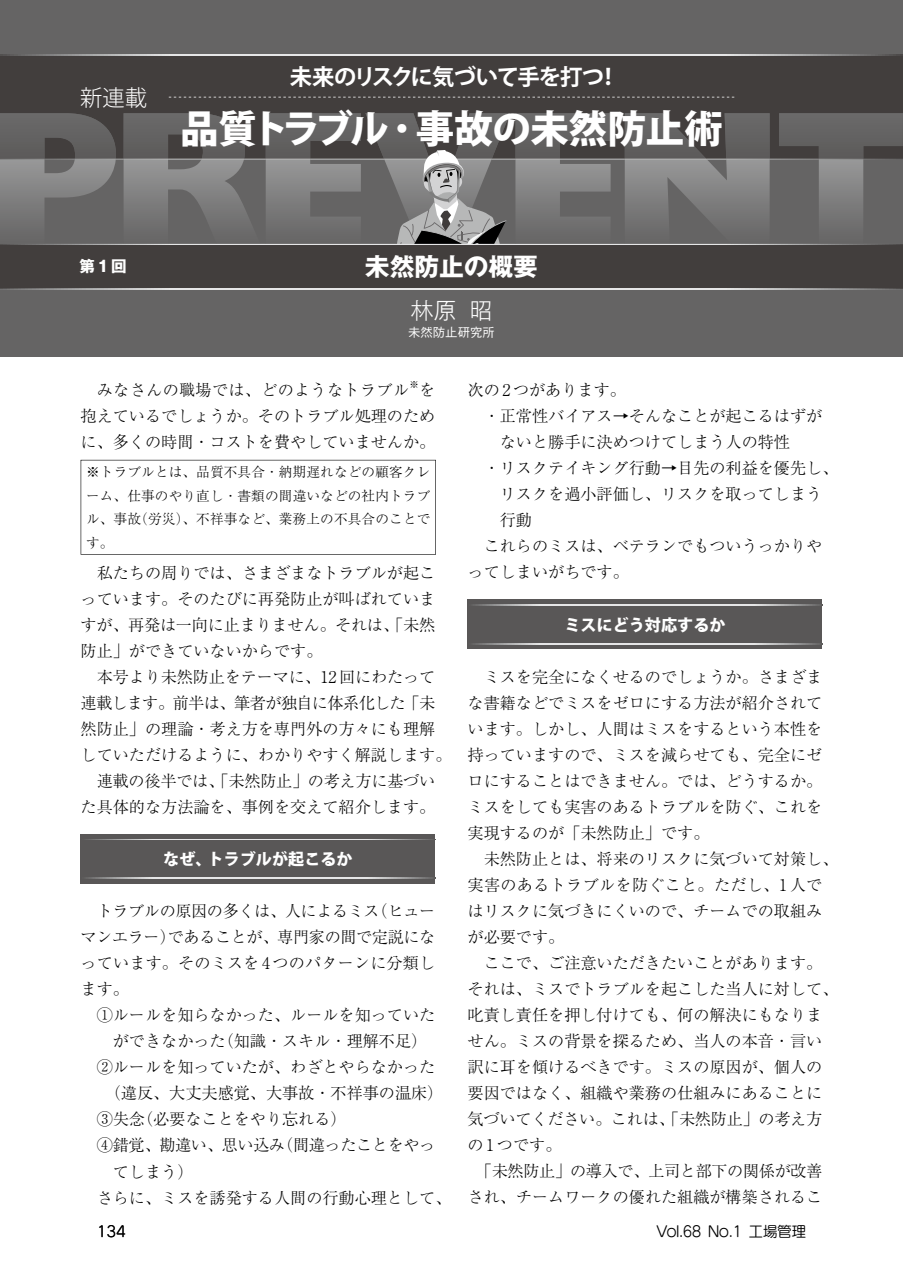
<style>
.page{position:relative;width:903px;height:1275px;background:#fff}
.page>*{position:absolute;margin:0;border:0;box-sizing:border-box;transform-origin:0 0}
.t1{font:800 38.5px "Koz Go Pro";letter-spacing:-.005em;color:#fff}
.t2{font:700 24.85px "Gothic MB101 Pro";letter-spacing:-.005em;color:#fff}
.t3{font:700 22.4px "Koz Go Pro";letter-spacing:-.045em;color:#fff}
.t4{font:300 22.4px "Koz Go Pro";color:#fff}
.t5{font:300 22.4px "Gothic MB101 Pro";color:#fff}
.t6{font:300 16.1px/26.1px "Ryumin Pro";color:#000;text-align:justify}
.t7{font:300 16.1px/26.1px "Ryumin Pr 6";letter-spacing:-.01em;color:#000}
.t8{font:800 16.1px "Koz Go Pro";color:#fff}
.t9{font:300 16.1px "Ryumin Pro";letter-spacing:-.025em;color:#000}
.t10{font:300 16.1px "Ryumin Pro";letter-spacing:.02em;color:#000}
.t11{font:700 15.58px "Gothic MB101 Pro";color:#fff}
.t12{font:14.88px "Seurat Pro M";letter-spacing:-.04em;color:#000}
.t13{font:300 13.65px/23.4px "Ryumin Pro";letter-spacing:.01em;color:#000;text-align:justify}
.t14{font:500 12.42px "Gothic BBB Pro";color:#fff}
.t15{font:300 9.45px "Ryumin Pro";color:#000}
.s1{font-weight:500}
.s2{font-family:"Ryumin Pr 6"}
.s3{font-family:"Ryumin Pro"}
</style>
<div class="page">
<svg style="left:81px;top:460px;width:355px;height:95px"></svg>
<div style="left:81px;top:834px;width:354px;height:50px;background:#595757"></div>
<svg style="left:86px;top:839px;width:347px;height:1px"></svg>
<svg style="left:86px;top:878px;width:347px;height:1px"></svg>
<div style="left:468px;top:600px;width:354px;height:49px;background:#595757"></div>
<svg style="left:473px;top:605px;width:347px;height:1px"></svg>
<svg style="left:473px;top:644px;width:347px;height:1px"></svg>
<div style="left:0;top:0;width:903px;height:159px;background:#656464"></div>
<div style="left:0;top:223px;width:903px;height:134px;background:#656464"></div>
<svg style="left:0;top:160px;width:45px;height:66px;background:#828282"></svg>
<div style="left:0;top:245px;width:903px;height:44px;background:#423e3d"></div>
<div style="left:0;top:56px;width:903px;height:57px;background:#423e3d"></div>
<img style="left:44px;top:113px;width:859px;height:45px">
<svg style="left:0;top:55px;width:903px;height:1px"></svg>
<img style="left:0;top:159px;width:45px;height:1px">
<svg style="left:0;top:289px;width:896px;height:1px"></svg>
<svg style="left:0;top:244px;width:903px;height:1px"></svg>
<svg style="left:45px;top:150px;width:858px;height:95px"></svg>
<svg style="left:169px;top:97px;width:565px;height:1px"></svg>
<h3 class="t4" style="left:80px;top:83px;width:68px">新連載</h3>
<h3 class="t3" style="left:290px;top:62px;width:331px">未来のリスクに気づいて手を打つ！</h3>
<h1 class="t1" style="left:180px;top:103px;width:544px">品質トラブル<span class="s1">・</span>事故の未然防止術</h1>
<p class="t11" style="left:80px;top:254px;width:49px">第1回</p>
<h2 class="t2" style="left:365px;top:246px;width:175px">未然防止の概要</h2>
<h3 class="t5" style="left:411px;top:291px;width:83px">林原 昭</h3>
<p class="t14" style="left:408px;top:322px;width:88px">未然防止研究所</p>
<p class="t10" style="left:97px;top:377px;width:314px">みなさんの<span class="s2">職場</span>では、どのようなトラブル</p>
<p class="t15" style="left:409px;top:377px;width:11px">※</p>
<p class="t6" style="left:81px;top:376px;width:356px;text-indent:339px">を<span class="s2">抱</span>えているでしょうか。そのトラブル<span class="s2">処理</span>のために、<span class="s2">多</span>くの<span class="s2">時間</span>・コストを<span class="s2">費</span>やしていませんか。</p>
<p class="t13" style="left:86px;top:459px;width:346px">※トラブルとは、<span class="s2">品質不具合</span>・<span class="s2">納期遅</span>れなどの<span class="s2">顧客</span>クレーム、<span class="s2">仕事</span>のやり<span class="s2">直</span>し・<span class="s2">書類</span>の<span class="s2">間違</span>いなどの<span class="s2">社内</span>トラブル、<span class="s2">事故</span>（<span class="s2">労災</span>）、<span class="s2">不祥事</span>など、<span class="s2">業務上</span>の<span class="s2">不具合</span>のことです。</p>
<p class="t6" style="left:81px;top:558px;width:356px;text-indent:16px"><span class="s2">私</span>たちの<span class="s2">周</span>りでは、さまざまなトラブルが<span class="s2">起</span>こっています。そのたびに<span class="s2">再発防止</span>が<span class="s2">叫</span>ばれていますが、<span class="s2">再発</span>は<span class="s2">一向</span>に<span class="s2">止</span>まりません。それは、「<span class="s2">未然防止</span>」ができていないからです。</p>
<p class="t6" style="left:97px;top:662px;width:340px"><span class="s2">本号</span>より<span class="s2">未然防止</span>をテーマに、12 <span class="s2">回</span>にわたって</p>
<p class="t7" style="left:80px;top:689px;width:356px">連載<span class="s3">します。</span>前半<span class="s3">は、</span>筆者<span class="s3">が</span>独自<span class="s3">に</span>体系化<span class="s3">した「</span>未然防止<span class="s3">」の</span>理論<span class="s3">・</span>考<span class="s3">え</span>方<span class="s3">を</span>専門外<span class="s3">の</span>方々<span class="s3">にも</span>理解</p>
<p class="t6" style="left:81px;top:740px;width:372px">していただけるように、わかりやすく<span class="s2">解説</span>します。</p>
<p class="t7" style="left:97px;top:767px;width:340px">連載<span class="s3">の</span>後半<span class="s3">では、「</span>未然防止<span class="s3">」の</span>考<span class="s3">え</span>方<span class="s3">に</span>基<span class="s3">づい</span></p>
<p class="t6" style="left:81px;top:792px;width:356px">た<span class="s2">具体的</span>な<span class="s2">方法論</span>を、<span class="s2">事例</span>を<span class="s2">交</span>えて<span class="s2">紹介</span>します。</p>
<p class="t8" style="left:163px;top:849px;width:191px">なぜ、トラブルが起こるか</p>
<p class="t6" style="left:81px;top:897px;width:356px;text-indent:16px">トラブルの<span class="s2">原因</span>の<span class="s2">多</span>くは、<span class="s2">人</span>によるミス（ヒューマンエラー）であることが、<span class="s2">専門家</span>の<span class="s2">間</span>で<span class="s2">定説</span>になっています。そのミスを4つのパターンに<span class="s2">分類</span>します。</p>
<p class="t6" style="left:97px;top:1001px;width:340px;text-align:center"><span class="s2">①</span> ルールを<span class="s2">知</span>らなかった、ルールを<span class="s2">知</span>っていたができなかった（<span class="s2">知識</span>・スキル・<span class="s2">理解不足</span>）<br><span class="s2">②</span> ルールを<span class="s2">知</span>っていたが、わざとやらなかった</p>
<p class="t7" style="left:105px;top:1079px;width:340px"><span class="s3">（</span>違反<span class="s3">、</span>大丈夫感覚<span class="s3">、</span>大事故<span class="s3">・</span>不祥事<span class="s3">の</span>温床<span class="s3">）</span></p>
<p class="t6" style="left:97px;top:1105px;width:251px"><span class="s2">③失念</span>（<span class="s2">必要</span>なことをやり<span class="s2">忘</span>れる）</p>
<p class="t9" style="left:97px;top:1133px;width:340px"><span class="s2">④錯覚</span>、<span class="s2">勘違</span>い、<span class="s2">思</span>い<span class="s2">込</span>み（<span class="s2">間違</span>ったことをやっ</p>
<p class="t6" style="left:113px;top:1157px;width:82px">てしまう）</p>
<p class="t6" style="left:97px;top:1183px;width:356px">さらに、ミスを<span class="s2">誘発</span>する<span class="s2">人間</span>の<span class="s2">行動心理</span>として、</p>
<p class="t6" style="left:468px;top:376px;width:160px"><span class="s2">次</span>の2つがあります。</p>
<p class="t6" style="left:484px;top:402px;width:340px">・ <span class="s2">正常性</span>バイアス→そんなことが<span class="s2">起</span>こるはずが</p>
<p class="t6" style="left:500px;top:428px;width:292px">ないと<span class="s2">勝手</span>に<span class="s2">決</span>めつけてしまう<span class="s2">人</span>の<span class="s2">特性</span></p>
<p class="t6" style="left:484px;top:454px;width:356px">・ リスクテイキング<span class="s2">行動</span>→<span class="s2">目先</span>の<span class="s2">利益</span>を<span class="s2">優先</span>し、</p>
<p class="t6" style="left:500px;top:480px;width:324px">リスクを<span class="s2">過小評価</span>し、リスクを<span class="s2">取</span>ってしまう</p>
<p class="t7" style="left:500px;top:506px;width:34px">行動</p>
<p class="t6" style="left:468px;top:532px;width:356px;text-indent:16px">これらのミスは、ベテランでもついうっかりやってしまいがちです。</p>
<p class="t8" style="left:564px;top:614px;width:163px">ミスにどう対応するか</p>
<p class="t6" style="left:468px;top:662px;width:356px;text-indent:16px">ミスを<span class="s2">完全</span>になくせるのでしょうか。さまざまな<span class="s2">書籍</span>などでミスをゼロにする<span class="s2">方法</span>が<span class="s2">紹介</span>されています。しかし、<span class="s2">人間</span>はミスをするという<span class="s2">本性</span>を<span class="s2">持</span>っていますので、ミスを<span class="s2">減</span>らせても、<span class="s2">完全</span>にゼロにすることはできません。では、どうするか。ミスをしても<span class="s2">実害</span>のあるトラブルを<span class="s2">防</span>ぐ、これを<span class="s2">実現</span>するのが「<span class="s2">未然防止</span>」です。</p>
<p class="t6" style="left:468px;top:845px;width:372px;text-align:left;text-indent:16px"><span class="s2">未然防止</span>とは、<span class="s2">将来</span>のリスクに<span class="s2">気</span>づいて<span class="s2">対策</span>し、<span class="s2">実害</span>のあるトラブルを<span class="s2">防</span>ぐこと。ただし、1<span class="s2">人</span>ではリスクに<span class="s2">気</span>づきにくいので、チームでの<span class="s2">取組</span>みが<span class="s2">必要</span>です。</p>
<p class="t6" style="left:468px;top:949px;width:372px;text-align:left;text-indent:16px">ここで、ご<span class="s2">注意</span>いただきたいことがあります。それは、ミスでトラブルを<span class="s2">起</span>こした<span class="s2">当人</span>に<span class="s2">対</span>して、<span class="s2">叱責</span>し<span class="s2">責任</span>を<span class="s2">押</span>し<span class="s2">付</span>けても、<span class="s2">何</span>の<span class="s2">解決</span>にもなりません。ミスの<span class="s2">背景</span>を<span class="s2">探</span>るため、<span class="s2">当人</span>の<span class="s2">本音</span>・<span class="s2">言</span>い<span class="s2">訳</span>に<span class="s2">耳</span>を<span class="s2">傾</span>けるべきです。ミスの<span class="s2">原因</span>が、<span class="s2">個人</span>の<span class="s2">要因</span>ではなく、<span class="s2">組織</span>や<span class="s2">業務</span>の<span class="s2">仕組</span>みにあることに<span class="s2">気</span>づいてください。これは、「<span class="s2">未然防止</span>」の<span class="s2">考</span>え<span class="s2">方</span>の 1 つです。</p>
<p class="t7" style="left:476px;top:1157px;width:348px"><span class="s3">「</span>未然防止<span class="s3">」の</span>導入<span class="s3">で、</span>上司<span class="s3">と</span>部下<span class="s3">の</span>関係<span class="s3">が</span>改善</p>
<p class="t6" style="left:468px;top:1183px;width:356px">され、チームワークの<span class="s2">優</span>れた<span class="s2">組織</span>が<span class="s2">構築</span>されるこ</p>
<p class="t12" style="left:97px;top:1222px;width:31px">134</p>
<p class="t12" style="left:657px;top:1222px;width:151px">Vol.68 No.1 工場管理</p>
</div>
